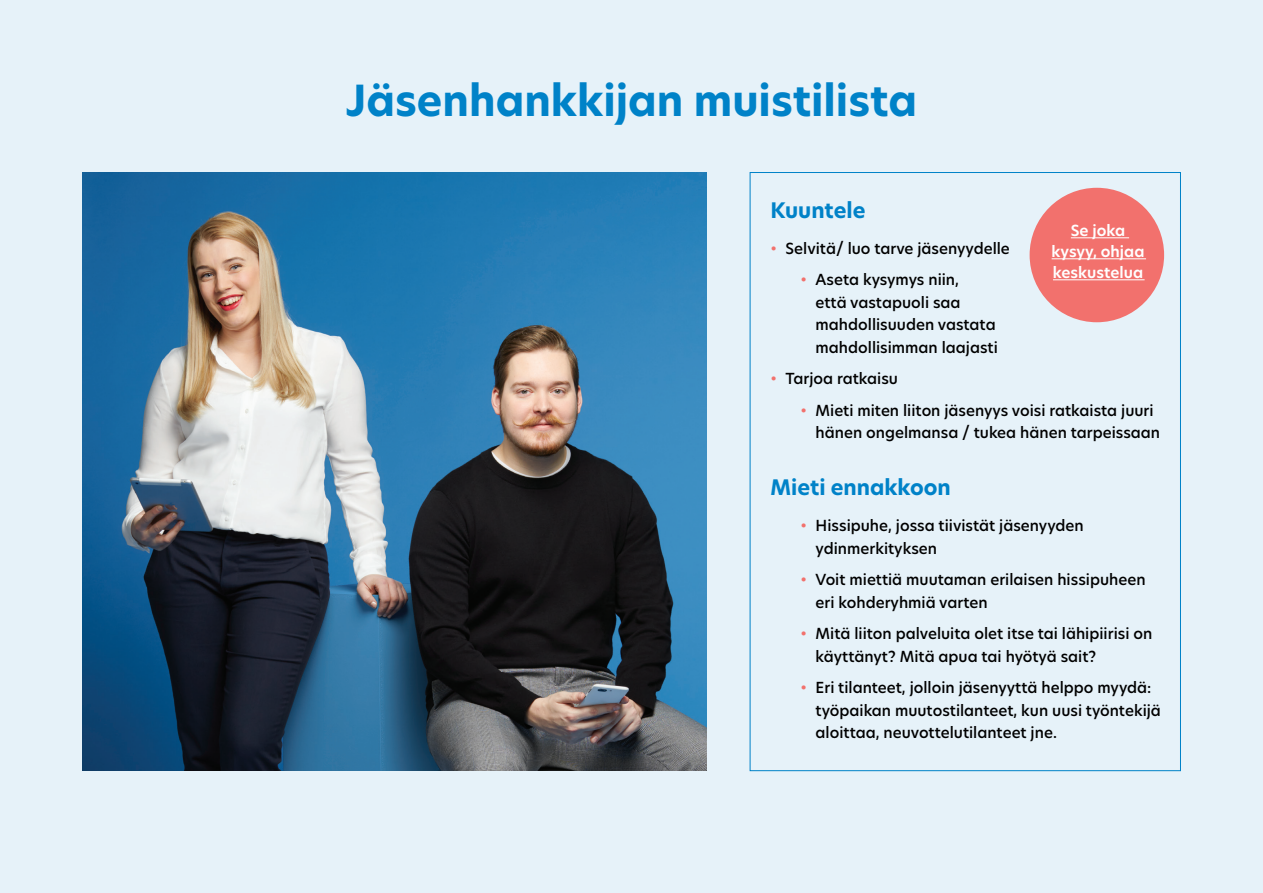
<style>
.page{position:relative;width:1263px;height:893px;background:#e6f2f9}
.page>*{position:absolute;margin:0;border:0;box-sizing:border-box;transform-origin:0 0}
.t1{font:700 42px "Hero New";color:#0082c8}
.t2{font:700 21px "Hero New";color:#0082c8}
.t3{font:500 15px/22.5px "Hero New";color:#000}
.t4{font:600 15px/21px "Hero New";color:#fff;text-align:center}
.s1{color:#f2716d}
</style>
<div class="page">
<img style="left:82px;top:172px;width:624px;height:599px">
<div style="left:1029px;top:188px;width:135px;height:134px;background:#f2716d;border-radius:50%"></div>
<hr style="left:1071px;top:237px;width:58px;height:1px;background:#fff">
<hr style="left:1051px;top:258px;width:95px;height:1px;background:#fff">
<hr style="left:1053px;top:279px;width:91px;height:1px;background:#fff">
<h1 class="t1" style="left:346px;top:72px;width:573px">Jäsenhankkijan muistilista</h1>
<h2 class="t2" style="left:771px;top:196px;width:96px">Kuuntele</h2>
<p class="t3" style="left:771px;top:237px;width:241px"><span class="s1">•</span> Selvitä/ luo tarve jäsenyydelle</p>
<p class="t3" style="left:816px;top:268px;width:184px;text-indent:-15px"><span class="s1">•</span> Aseta kysymys niin,<br>että vastapuoli saa mahdollisuuden vastata mahdollisimman laajasti</p>
<p class="t3" style="left:771px;top:367px;width:129px"><span class="s1">•</span> Tarjoa ratkaisu</p>
<p class="t3" style="left:816px;top:399px;width:346px;text-indent:-15px"><span class="s1">•</span> Mieti miten liiton jäsenyys voisi ratkaista juuri hänen ongelmansa / tukea hänen tarpeissaan</p>
<h2 class="t2" style="left:771px;top:473px;width:182px">Mieti ennakkoon</h2>
<p class="t3" style="left:816px;top:514px;width:270px;text-indent:-15px"><span class="s1">•</span> Hissipuhe, jossa tiivistät jäsenyyden ydinmerkityksen</p>
<p class="t3" style="left:816px;top:568px;width:331px;text-indent:-15px"><span class="s1">•</span> Voit miettiä muutaman erilaisen hissipuheen eri kohderyhmiä varten</p>
<p class="t3" style="left:816px;top:622px;width:338px;text-indent:-15px"><span class="s1">•</span> Mitä liiton palveluita olet itse tai lähipiirisi on käyttänyt? Mitä apua tai hyötyä sait?</p>
<p class="t3" style="left:816px;top:676px;width:347px;text-indent:-15px"><span class="s1">•</span> Eri tilanteet, jolloin jäsenyyttä helppo myydä: työpaikan muutostilanteet, kun uusi työntekijä aloittaa, neuvottelutilanteet jne.</p>
<h3 class="t4" style="left:1051px;top:220px;width:94px">Se joka kysyy, ohjaa keskustelua</h3>
</div>
